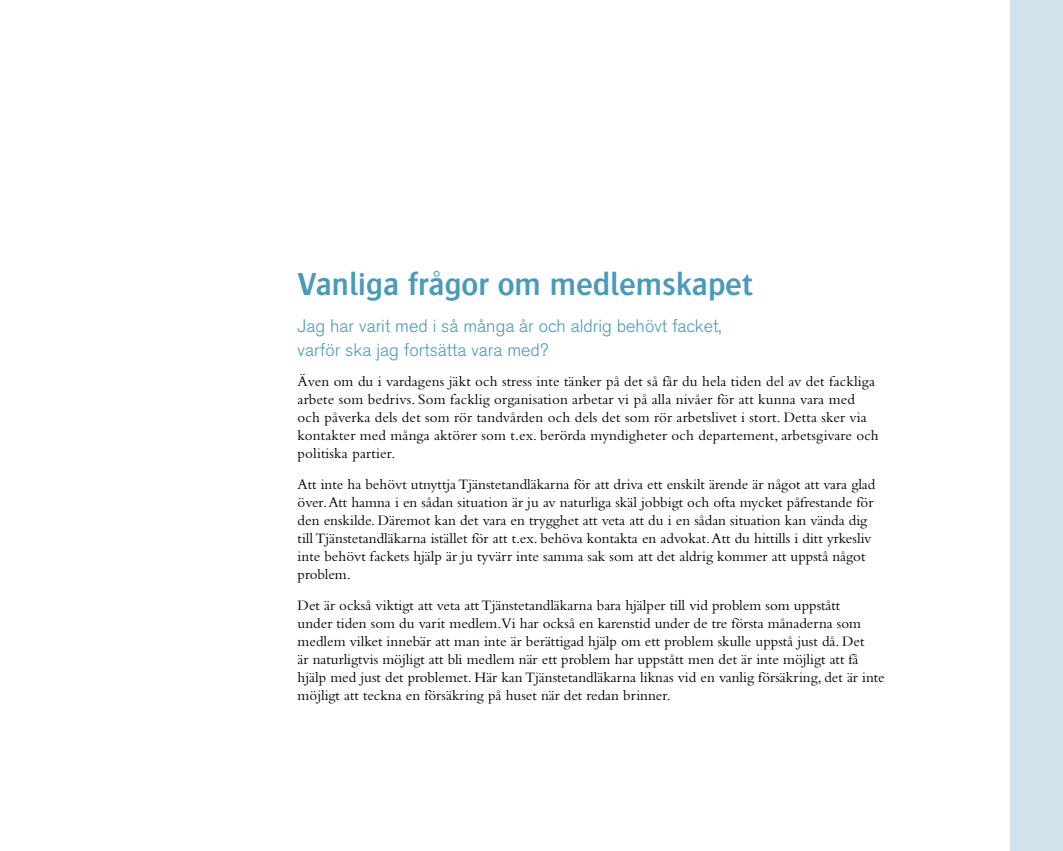
<style>
.page{position:relative;width:1063px;height:851px;background:#fff}
.page>*{position:absolute;margin:0;border:0;box-sizing:border-box;transform-origin:0 0}
.t1{font:600 33px "Bosis";color:#499abb}
.t2{font:300 18px/24px "Akzidenz Grotesk BE";color:#499abb}
.t3{font:15px/18px "Bembo";color:#000}
</style>
<div class="page">
<div style="left:1010px;top:0;width:53px;height:850px;background:#d1e2ed"></div>
<h1 class="t1" style="left:298px;top:266px;width:457px">Vanliga frågor om medlemskapet</h1>
<p class="t2" style="left:298px;top:314px;width:425px">Jag har varit med i så många år och aldrig behövt facket, varför ska jag fortsätta vara med?</p>
<p class="t3" style="left:298px;top:372px;width:583px">Även om du i vardagens jäkt och stress inte tänker på det så får du hela tiden del av det fackliga arbete som bedrivs. Som facklig organisation arbetar vi på alla nivåer för att kunna vara med och påverka dels det som rör tandvården och dels det som rör arbetslivet i stort. Detta sker via kontakter med många aktörer som t.ex. berörda myndigheter och departement, arbetsgivare och politiska partier.</p>
<p class="t3" style="left:298px;top:475px;width:579px">Att inte ha behövt utnyttja Tjänstetandläkarna för att driva ett enskilt ärende är något att vara glad över. Att hamna i en sådan situation är ju av naturliga skäl jobbigt och ofta mycket påfrestande för den enskilde. Däremot kan det vara en trygghet att veta att du i en sådan situation kan vända dig till Tjänstetandläkarna istället för att t.ex. behöva kontakta en advokat. Att du hittills i ditt yrkesliv inte behövt fackets hjälp är ju tyvärr inte samma sak som att det aldrig kommer att uppstå något problem.</p>
<p class="t3" style="left:298px;top:596px;width:589px">Det är också viktigt att veta att Tjänstetandläkarna bara hjälper till vid problem som uppstått<br>under tiden som du varit medlem.Vi har också en karenstid under de tre första månaderna som medlem vilket innebär att man inte är berättigad hjälp om ett problem skulle uppstå just då. Det<br>är naturligtvis möjligt att bli medlem när ett problem har uppstått men det är inte möjligt att få hjälp med just det problemet. Här kan Tjänstetandläkarna liknas vid en vanlig försäkring, det är inte möjligt att teckna en försäkring på huset när det redan brinner.</p>
</div>
